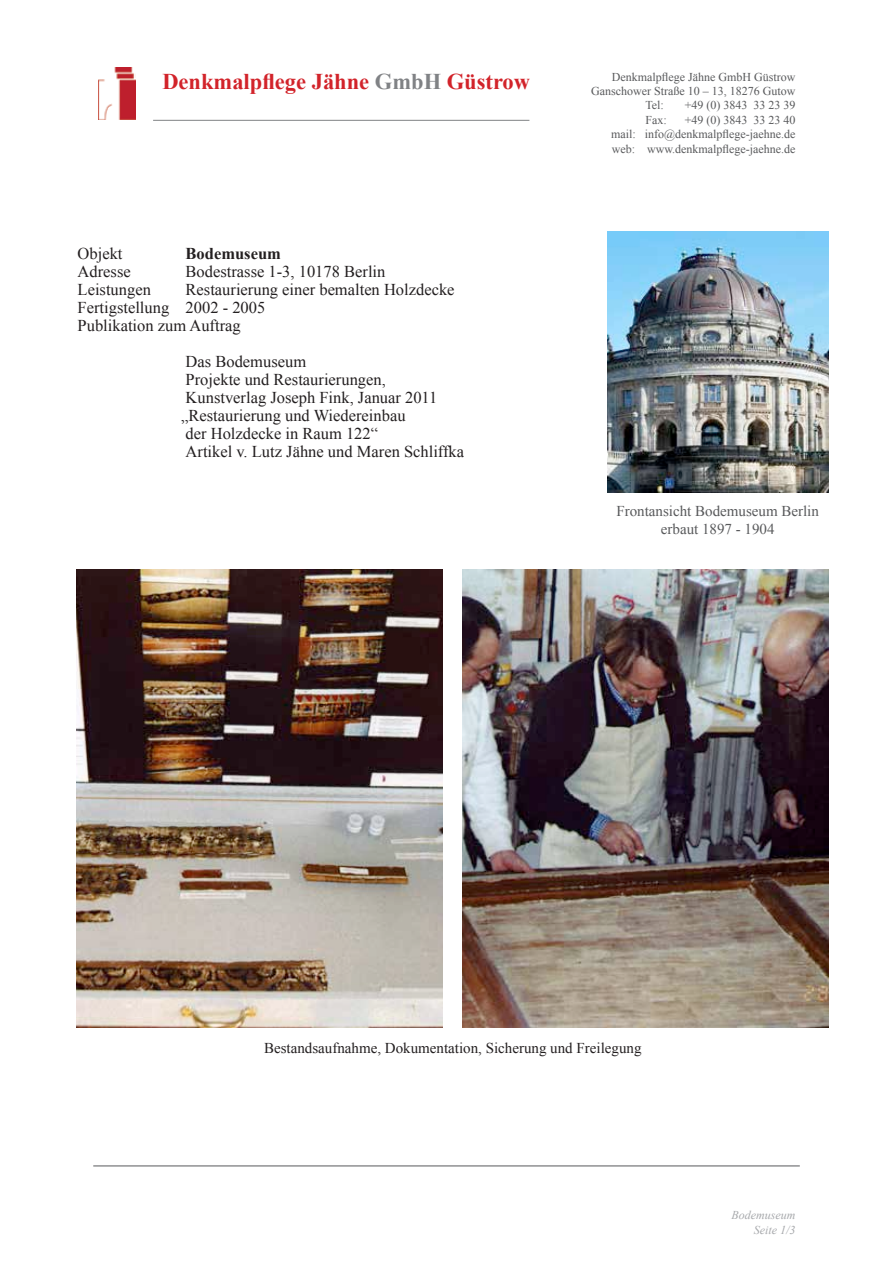
<style>
.page{position:relative;width:893px;height:1263px;background:#fff}
.page>*{position:absolute;margin:0;border:0;box-sizing:border-box;transform-origin:0 0}
.t1{font:700 22.5px "Times New Roman";color:#d2232a}
.t2{font:16.5px/18px "Times New Roman";color:#231f20}
.t3{font:700 16.5px "Times New Roman";color:#231f20}
.t4{font:15px "Times New Roman";color:#231f20}
.t5{font:15px/18px "Times New Roman";color:#58595b;text-align:center}
.t6{font:12px/14.4px "Times New Roman";color:#58595b;text-align:justify}
.t7{font:italic 12px/14.4px "Times New Roman";color:#a7a9ac;text-align:right}
.s1{color:#808285}
</style>
<div class="page">
<img style="left:462px;top:570px;width:366px;height:457px">
<img style="left:76px;top:570px;width:366px;height:457px">
<img style="left:607px;top:232px;width:221px;height:261px">
<hr style="left:93px;top:1166px;width:707px;height:1px;background:#58595b">
<img style="left:98px;top:68px;width:38px;height:52px">
<hr style="left:153px;top:120px;width:376px;height:1px;background:#808285">
<h1 class="t1" style="left:162px;top:65px;width:369px">Denkmalpflege Jähne <span class="s1">GmbH</span> Güstrow</h1>
<p class="t2" style="left:78px;top:244px;width:46px">Objekt</p>
<p class="t3" style="left:186px;top:242px;width:97px">Bodemuseum</p>
<p class="t2" style="left:78px;top:262px;width:55px">Adresse</p>
<p class="t2" style="left:186px;top:262px;width:201px">Bodestrasse 1-3, 10178 Berlin</p>
<p class="t2" style="left:78px;top:280px;width:75px">Leistungen</p>
<p class="t2" style="left:78px;top:280px;width:378px;text-indent:108px">Restaurierung einer bemalten Holzdecke<br>Fertigstellung 2002 - 2005<br>Publikation zum Auftrag</p>
<p class="t2" style="left:181px;top:352px;width:285px">Das Bodemuseum<br>Projekte und Restaurierungen,<br>Kunstverlag Joseph Fink, Januar 2011 „Restaurierung und Wiedereinbau<br>der Holzdecke in Raum 122“<br>Artikel v. Lutz Jähne und Maren Schliffka</p>
<p class="t6" style="left:612px;top:69px;width:185px">Denkmalpflege Jähne GmbH Güstrow</p>
<p class="t6" style="left:591px;top:84px;width:206px">Ganschower Straße 10 – 13, 18276 Gutow</p>
<p class="t6" style="left:645px;top:98px;width:20px">Tel:</p>
<p class="t6" style="left:685px;top:98px;width:112px">+49 (0) 3843 33 23 39</p>
<p class="t6" style="left:645px;top:112px;width:23px">Fax:</p>
<p class="t6" style="left:611px;top:112px;width:186px;text-indent:74px">+49 (0) 3843 33 23 40 mail: info@denkmalpflege-jaehne.de web: www.denkmalpflege-jaehne.de</p>
<p class="t5" style="left:616px;top:502px;width:204px">Frontansicht Bodemuseum Berlin erbaut 1897 - 1904</p>
<p class="t4" style="left:264px;top:1038px;width:379px">Bestandsaufnahme, Dokumentation, Sicherung und Freilegung</p>
<p class="t7" style="left:732px;top:1208px;width:65px">Bodemuseum<br>Seite 1/3</p>
</div>
